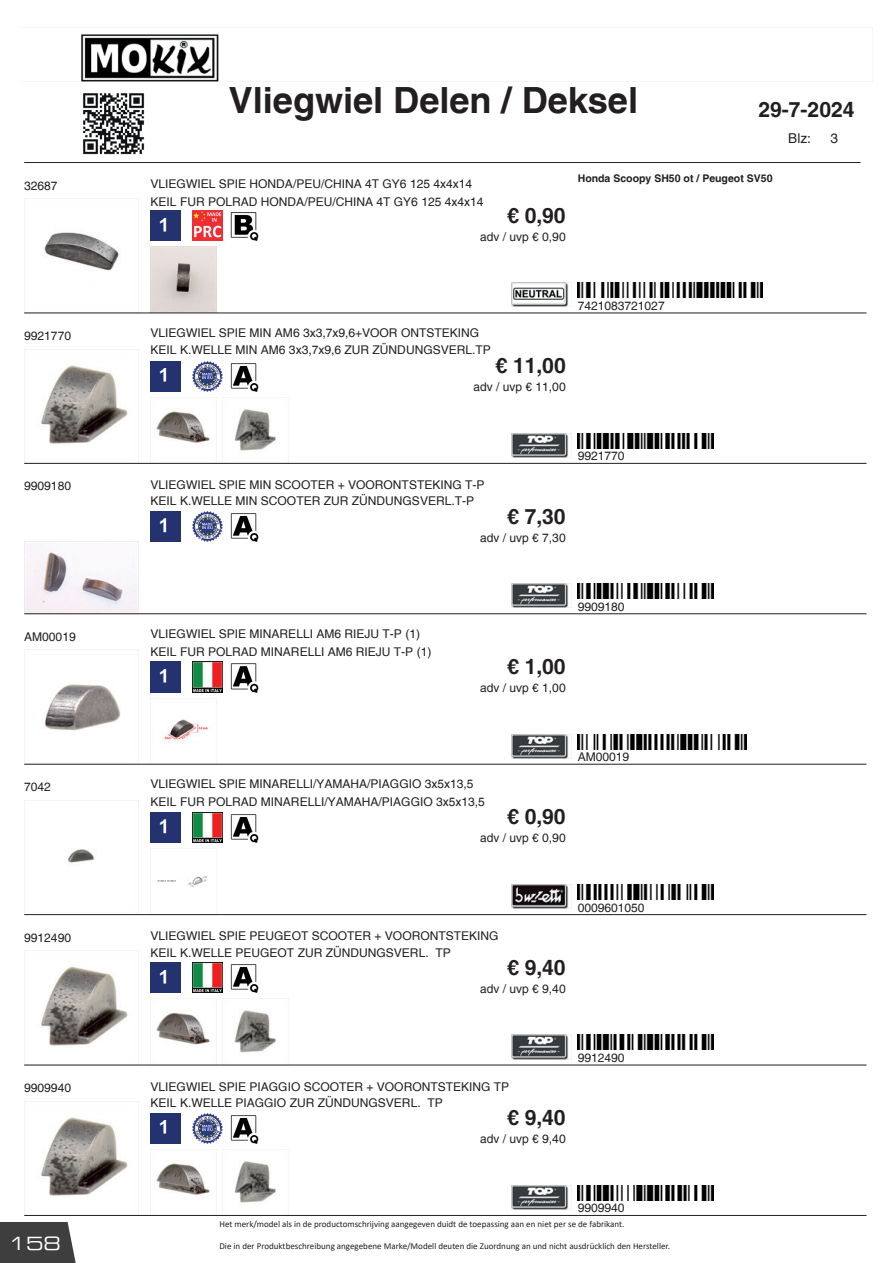
<style>
.page{position:relative;width:893px;height:1263px;background:#fff}
.page>*{position:absolute;margin:0;border:0;box-sizing:border-box;transform-origin:0 0}
.t1{font:700 36.15px "Helvetica";color:#231f20}
.t2{font:700 21px "Helvetica";color:#231f20}
.t3{font:18px "Eurostile Extended Two";color:#fff}
.t4{font:13.5px "Helvetica";color:#231f20}
.t5{font:12px/16.5px "Helvetica";color:#231f20}
.t6{font:700 10.5px "Helvetica";color:#231f20}
.t7{font:9px "Calibri";color:#231f20}
.t8{font:9px "Calibri";color:#221f1f}
</style>
<div class="page">
<div style="left:0;top:1222px;width:76px;height:41px;background:#3e3e3f"></div>
<img style="left:81px;top:34px;width:138px;height:47px">
<hr style="left:24px;top:162px;width:836px;height:1px;background:#231f20">
<img style="left:512px;top:283px;width:60px;height:24px">
<img style="left:24px;top:200px;width:115px;height:113px">
<img style="left:151px;top:247px;width:66px;height:66px">
<img style="left:578px;top:283px;width:185px;height:15px">
<img style="left:151px;top:211px;width:30px;height:30px">
<img style="left:193px;top:211px;width:30px;height:30px">
<img style="left:230px;top:212px;width:29px;height:29px">
<hr style="left:24px;top:313px;width:842px;height:1px;background:#231f20">
<img style="left:512px;top:433px;width:60px;height:24px">
<img style="left:24px;top:349px;width:115px;height:114px">
<img style="left:151px;top:397px;width:66px;height:66px">
<img style="left:223px;top:397px;width:66px;height:66px">
<img style="left:578px;top:433px;width:135px;height:15px">
<img style="left:151px;top:361px;width:30px;height:30px">
<img style="left:193px;top:361px;width:30px;height:30px">
<img style="left:230px;top:363px;width:29px;height:28px">
<hr style="left:24px;top:463px;width:842px;height:1px;background:#231f20">
<img style="left:512px;top:584px;width:60px;height:24px">
<img style="left:24px;top:542px;width:115px;height:71px">
<img style="left:578px;top:584px;width:135px;height:15px">
<img style="left:151px;top:511px;width:30px;height:31px">
<img style="left:193px;top:511px;width:30px;height:31px">
<img style="left:230px;top:513px;width:29px;height:29px">
<hr style="left:24px;top:613px;width:842px;height:1px;background:#231f20">
<img style="left:512px;top:734px;width:60px;height:24px">
<img style="left:24px;top:651px;width:115px;height:113px">
<img style="left:151px;top:698px;width:66px;height:66px">
<img style="left:578px;top:734px;width:168px;height:15px">
<img style="left:151px;top:662px;width:30px;height:30px">
<img style="left:193px;top:662px;width:30px;height:30px">
<img style="left:230px;top:663px;width:29px;height:29px">
<hr style="left:24px;top:764px;width:842px;height:1px;background:#231f20">
<img style="left:512px;top:884px;width:60px;height:24px">
<img style="left:24px;top:800px;width:115px;height:113px">
<img style="left:157px;top:848px;width:60px;height:39px">
<img style="left:578px;top:884px;width:135px;height:15px">
<img style="left:151px;top:812px;width:30px;height:30px">
<img style="left:193px;top:812px;width:30px;height:30px">
<img style="left:230px;top:814px;width:29px;height:28px">
<hr style="left:24px;top:914px;width:842px;height:1px;background:#231f20">
<img style="left:512px;top:1035px;width:60px;height:24px">
<img style="left:24px;top:952px;width:115px;height:113px">
<img style="left:151px;top:1002px;width:66px;height:63px">
<img style="left:223px;top:1002px;width:66px;height:63px">
<img style="left:578px;top:1035px;width:135px;height:15px">
<img style="left:151px;top:963px;width:30px;height:30px">
<img style="left:193px;top:963px;width:30px;height:30px">
<img style="left:230px;top:964px;width:29px;height:29px">
<hr style="left:24px;top:1065px;width:842px;height:1px;background:#231f20">
<img style="left:512px;top:1185px;width:60px;height:24px">
<img style="left:24px;top:1101px;width:115px;height:114px">
<img style="left:151px;top:1149px;width:66px;height:66px">
<img style="left:223px;top:1149px;width:66px;height:66px">
<img style="left:578px;top:1185px;width:135px;height:15px">
<img style="left:151px;top:1113px;width:30px;height:30px">
<img style="left:193px;top:1113px;width:30px;height:30px">
<img style="left:230px;top:1115px;width:29px;height:28px">
<hr style="left:24px;top:1215px;width:842px;height:1px;background:#231f20">
<img style="left:83px;top:93px;width:62px;height:62px">
<h1 class="t1" style="left:229px;top:78px;width:411px">Vliegwiel Delen / Deksel</h1>
<h2 class="t2" style="left:758px;top:97px;width:97px">29-7-2024</h2>
<p class="t4" style="left:788px;top:130px;width:24px">Blz:</p>
<p class="t4" style="left:830px;top:130px;width:9px">3</p>
<p class="t6" style="left:578px;top:172px;width:196px">Honda Scoopy SH50 ot / Peugeot SV50</p>
<p class="t5" style="left:24px;top:177px;width:35px">32687</p>
<p class="t5" style="left:151px;top:175px;width:334px;line-height:18px">VLIEGWIEL SPIE HONDA/PEU/CHINA 4T GY6 125 4x4x14<br>KEIL FUR POLRAD HONDA/PEU/CHINA 4T GY6 125 4x4x14</p>
<h2 class="t2" style="left:507px;top:202px;width:60px">€ 0,90</h2>
<p class="t5" style="left:480px;top:228px;width:87px">adv / uvp € 0,90</p>
<p class="t5" style="left:24px;top:328px;width:48px">9921770</p>
<p class="t5" style="left:151px;top:325px;width:342px">VLIEGWIEL SPIE MIN AM6 3x3,7x9,6+VOOR ONTSTEKING<br>KEIL K.WELLE MIN AM6 3x3,7x9,6 ZUR ZÜNDUNGSVERL.TP</p>
<h2 class="t2" style="left:495px;top:353px;width:72px">€ 11,00</h2>
<p class="t5" style="left:473px;top:379px;width:94px">adv / uvp € 11,00</p>
<p class="t5" style="left:578px;top:298px;width:88px">7421083721027</p>
<p class="t5" style="left:24px;top:478px;width:48px">9909180</p>
<p class="t5" style="left:151px;top:477px;width:335px">VLIEGWIEL SPIE MIN SCOOTER + VOORONTSTEKING T-P<br>KEIL K.WELLE MIN SCOOTER ZUR ZÜNDUNGSVERL.T-P</p>
<h2 class="t2" style="left:507px;top:503px;width:60px">€ 7,30</h2>
<p class="t5" style="left:480px;top:529px;width:87px">adv / uvp € 7,30</p>
<p class="t5" style="left:578px;top:448px;width:48px">9921770</p>
<p class="t5" style="left:24px;top:628px;width:53px">AM00019</p>
<p class="t5" style="left:151px;top:625px;width:282px;line-height:18px">VLIEGWIEL SPIE MINARELLI AM6 RIEJU T-P (1)<br>KEIL FUR POLRAD MINARELLI AM6 RIEJU T-P (1)</p>
<p class="t5" style="left:578px;top:598px;width:48px">9909180</p>
<h2 class="t2" style="left:507px;top:654px;width:60px">€ 1,00</h2>
<p class="t5" style="left:480px;top:680px;width:87px">adv / uvp € 1,00</p>
<p class="t5" style="left:24px;top:779px;width:28px">7042</p>
<p class="t5" style="left:151px;top:775px;width:336px;line-height:18px">VLIEGWIEL SPIE MINARELLI/YAMAHA/PIAGGIO 3x5x13,5<br>KEIL FUR POLRAD MINARELLI/YAMAHA/PIAGGIO 3x5x13,5</p>
<h2 class="t2" style="left:507px;top:804px;width:60px">€ 0,90</h2>
<p class="t5" style="left:480px;top:830px;width:87px">adv / uvp € 0,90</p>
<p class="t5" style="left:578px;top:749px;width:53px">AM00019</p>
<p class="t5" style="left:24px;top:929px;width:48px">9912490</p>
<p class="t5" style="left:151px;top:928px;width:350px">VLIEGWIEL SPIE PEUGEOT SCOOTER + VOORONTSTEKING<br>KEIL K.WELLE PEUGEOT ZUR ZÜNDUNGSVERL. TP</p>
<h2 class="t2" style="left:507px;top:954px;width:60px">€ 9,40</h2>
<p class="t5" style="left:480px;top:980px;width:87px">adv / uvp € 9,40</p>
<p class="t5" style="left:578px;top:899px;width:68px">0009601050</p>
<p class="t5" style="left:24px;top:1080px;width:48px">9909940</p>
<p class="t5" style="left:151px;top:1078px;width:360px">VLIEGWIEL SPIE PIAGGIO SCOOTER + VOORONTSTEKING TP<br>KEIL K.WELLE PIAGGIO ZUR ZÜNDUNGSVERL. TP</p>
<h2 class="t2" style="left:507px;top:1105px;width:60px">€ 9,40</h2>
<p class="t5" style="left:480px;top:1131px;width:87px">adv / uvp € 9,40</p>
<p class="t5" style="left:578px;top:1050px;width:48px">9912490</p>
<p class="t5" style="left:578px;top:1200px;width:48px">9909940</p>
<h3 class="t3" style="left:9px;top:1231px;width:54px">158</h3>
<p class="t8" style="left:219px;top:1218px;width:407px">Het merk/model als in de productomschrijving aangegeven duidt de toepassing aan en niet per se de fabrikant.</p>
<p class="t7" style="left:219px;top:1239px;width:452px">Die in der Produktbeschreibung angegebene Marke/Modell deuten die Zuordnung an und nicht ausdrücklich den Hersteller.</p>
</div>
